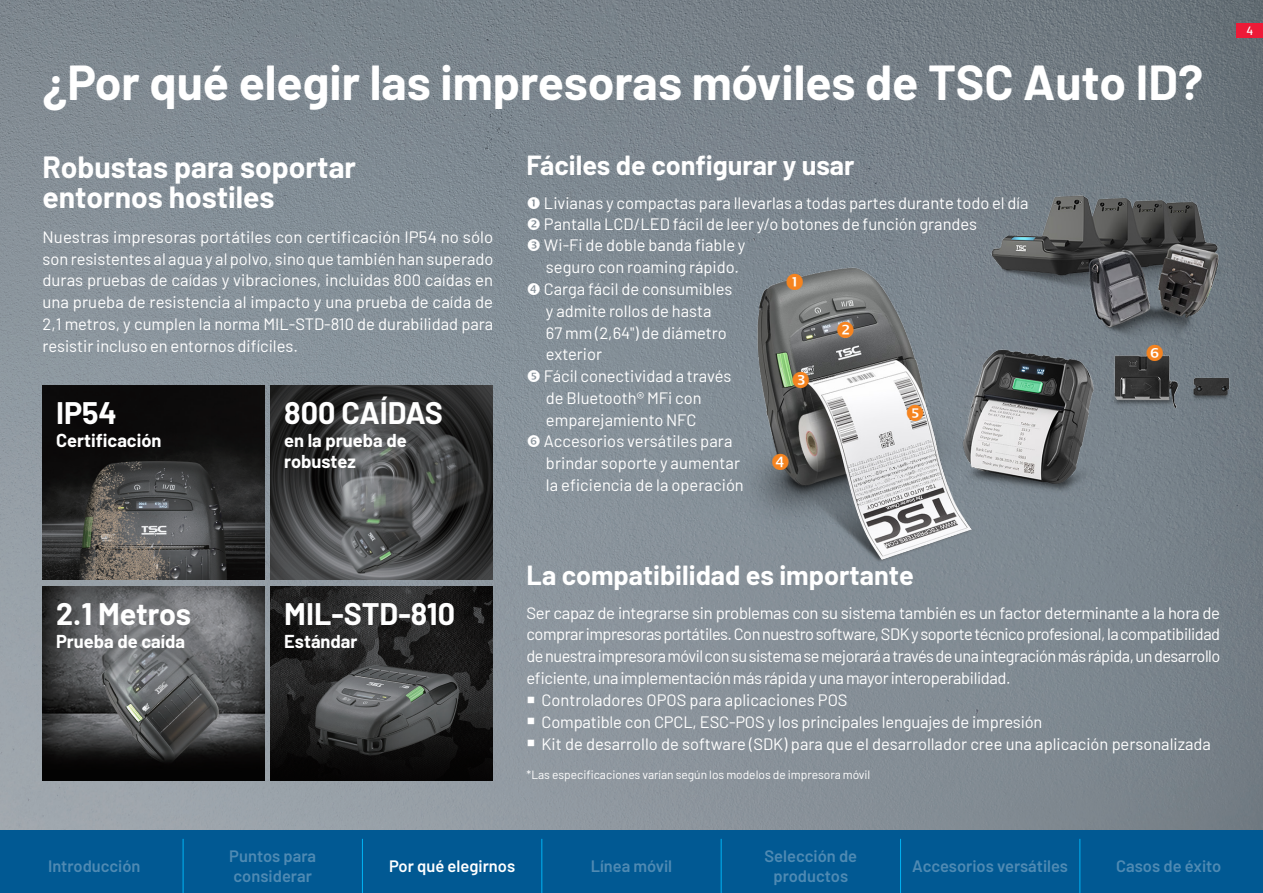
<style>
.page{position:relative;width:1263px;height:893px;background:#fff}
.page>*{position:absolute;margin:0;border:0;box-sizing:border-box;transform-origin:0 0}
.chapter_name{font:700 48px "Barlow";color:#fff}
.chapter_name-2{font:700 30.45px "Barlow";color:#fff}
.t1{font:700 30px "Barlow";color:#fff}
.t2{font:700 27px "Barlow";color:#fff}
.chapter_name-3{font:700 18.3px/21px "Barlow";color:#fff}
.content01{font:16.5px/21.8px "Barlow";color:#fff}
.navigation_none{font:600 16.5px/19.8px "Barlow";color:#4f8ab3}
.navigation_none-2{font:600 16.5px "Barlow";color:#fff}
.content01-2{font:12px "Barlow";color:#fff}
.t3{font:500 12px "Barlow";color:#fff}
</style>
<div class="page">
<img style="left:0;top:0;width:1263px;height:830px">
<img style="left:43px;top:386px;width:221px;height:194px">
<img style="left:271px;top:386px;width:221px;height:194px">
<img style="left:43px;top:587px;width:221px;height:194px">
<img style="left:271px;top:587px;width:221px;height:194px">
<img style="left:621px;top:152px;width:636px;height:482px">
<div style="left:1237px;top:23px;width:26px;height:15px;background:#ed1a37"></div>
<div style="left:0;top:831px;width:1263px;height:62px;background:#015993"></div>
<hr style="left:183px;top:839px;width:1px;height:54px;background:#00aeef">
<hr style="left:362px;top:839px;width:1px;height:54px;background:#00aeef">
<hr style="left:541px;top:839px;width:1px;height:54px;background:#00aeef">
<hr style="left:721px;top:839px;width:1px;height:54px;background:#00aeef">
<hr style="left:900px;top:839px;width:1px;height:54px;background:#00aeef">
<hr style="left:1079px;top:839px;width:1px;height:54px;background:#00aeef">
<svg style="left:528px;top:196px;width:12px;height:13px"></svg>
<svg style="left:528px;top:218px;width:12px;height:12px"></svg>
<svg style="left:528px;top:696px;width:6px;height:7px"></svg>
<svg style="left:528px;top:718px;width:6px;height:7px"></svg>
<svg style="left:528px;top:740px;width:6px;height:6px"></svg>
<svg style="left:787px;top:273px;width:16px;height:17px"></svg>
<svg style="left:837px;top:322px;width:17px;height:16px"></svg>
<svg style="left:793px;top:372px;width:16px;height:16px"></svg>
<svg style="left:772px;top:453px;width:17px;height:17px"></svg>
<svg style="left:907px;top:405px;width:16px;height:16px"></svg>
<svg style="left:1147px;top:344px;width:16px;height:17px"></svg>
<svg style="left:528px;top:239px;width:12px;height:12px"></svg>
<svg style="left:528px;top:283px;width:12px;height:12px"></svg>
<svg style="left:528px;top:370px;width:12px;height:12px"></svg>
<svg style="left:528px;top:435px;width:12px;height:12px"></svg>
<p class="chapter_name" style="left:43px;top:48px;width:1162px">¿Por qué elegir las impresoras móviles de TSC Auto ID?</p>
<h1 class="t1" style="left:43px;top:145px;width:315px">Robustas para soportar</h1>
<h1 class="t1" style="left:43px;top:175px;width:233px">entornos hostiles</h1>
<p class="content01" style="left:43px;top:225px;width:452px;text-align:justify">Nuestras impresoras portátiles con certificación IP54 no sólo son resistentes al agua y al polvo, sino que también han superado duras pruebas de caídas y vibraciones, incluidas 800 caídas en una prueba de resistencia al impacto y una prueba de caída de 2,1 metros, y cumplen la norma MIL-STD-810 de durabilidad para resistir incluso en entornos difíciles.</p>
<p class="chapter_name-2" style="left:56px;top:390px;width:62px">IP54</p>
<p class="chapter_name-3" style="left:56px;top:428px;width:107px">Certificación</p>
<p class="chapter_name-2" style="left:284px;top:390px;width:160px">800 CAÍDAS</p>
<p class="chapter_name-3" style="left:284px;top:428px;width:124px">en la prueba de robustez</p>
<h1 class="t2" style="left:526px;top:146px;width:330px">Fáciles de configurar y usar</h1>
<p class="content01" style="left:544px;top:190px;width:486px">Livianas y compactas para llevarlas a todas partes durante todo el día</p>
<p class="content01" style="left:544px;top:212px;width:435px">Pantalla LCD/LED fácil de leer y/o botones de función grandes</p>
<p class="content01" style="left:544px;top:233px;width:203px">Wi-Fi de doble banda fiable y seguro con roaming rápido.</p>
<p class="content01" style="left:544px;top:277px;width:190px">Carga fácil de consumibles y admite rollos de hasta<br>67 mm (2,64") de diámetro exterior</p>
<p class="content01" style="left:544px;top:364px;width:189px">Fácil conectividad a través de Bluetooth® MFi con emparejamiento NFC</p>
<p class="content01" style="left:544px;top:429px;width:201px">Accesorios versátiles para brindar soporte y aumentar la eficiencia de la operación</p>
<p class="t3" style="left:1246px;top:22px;width:8px">4</p>
<p class="chapter_name-2" style="left:56px;top:591px;width:137px">2.1 Metros</p>
<p class="chapter_name-3" style="left:56px;top:629px;width:131px">Prueba de caída</p>
<p class="chapter_name-2" style="left:284px;top:591px;width:172px">MIL-STD-810</p>
<p class="chapter_name-3" style="left:284px;top:629px;width:75px">Estándar</p>
<h1 class="t2" style="left:527px;top:555px;width:389px">La compatibilidad es importante</h1>
<p class="content01" style="left:527px;top:600px;width:695px;text-align:justify">Ser capaz de integrarse sin problemas con su sistema también es un factor determinante a la hora de comprar impresoras portátiles. Con nuestro software, SDK y soporte técnico profesional, la compatibilidad de nuestra impresora móvil con su sistema se mejorará a través de una integración más rápida, un desarrollo eficiente, una implementación más rápida y una mayor interoperabilidad.</p>
<p class="content01" style="left:542px;top:688px;width:307px">Controladores OPOS para aplicaciones POS</p>
<p class="content01" style="left:542px;top:710px;width:502px">Compatible con CPCL, ESC-POS y los principales lenguajes de impresión</p>
<p class="content01" style="left:542px;top:732px;width:671px">Kit de desarrollo de software (SDK) para que el desarrollador cree una aplicación personalizada</p>
<p class="content01-2" style="left:527px;top:766px;width:345px">*Las especificaciones varían según los modelos de impresora móvil</p>
<p class="navigation_none" style="left:48px;top:855px;width:94px">Introducción</p>
<p class="navigation_none" style="left:229px;top:845px;width:88px">Puntos para considerar</p>
<p class="navigation_none-2" style="left:389px;top:854px;width:127px">Por qué elegirnos</p>
<p class="navigation_none" style="left:591px;top:855px;width:83px">Línea móvil</p>
<p class="navigation_none" style="left:764px;top:845px;width:94px;text-align:center">Selección de productos</p>
<p class="navigation_none" style="left:912px;top:855px;width:157px">Accesorios versátiles</p>
<p class="navigation_none" style="left:1116px;top:855px;width:107px">Casos de éxito</p>
</div>
